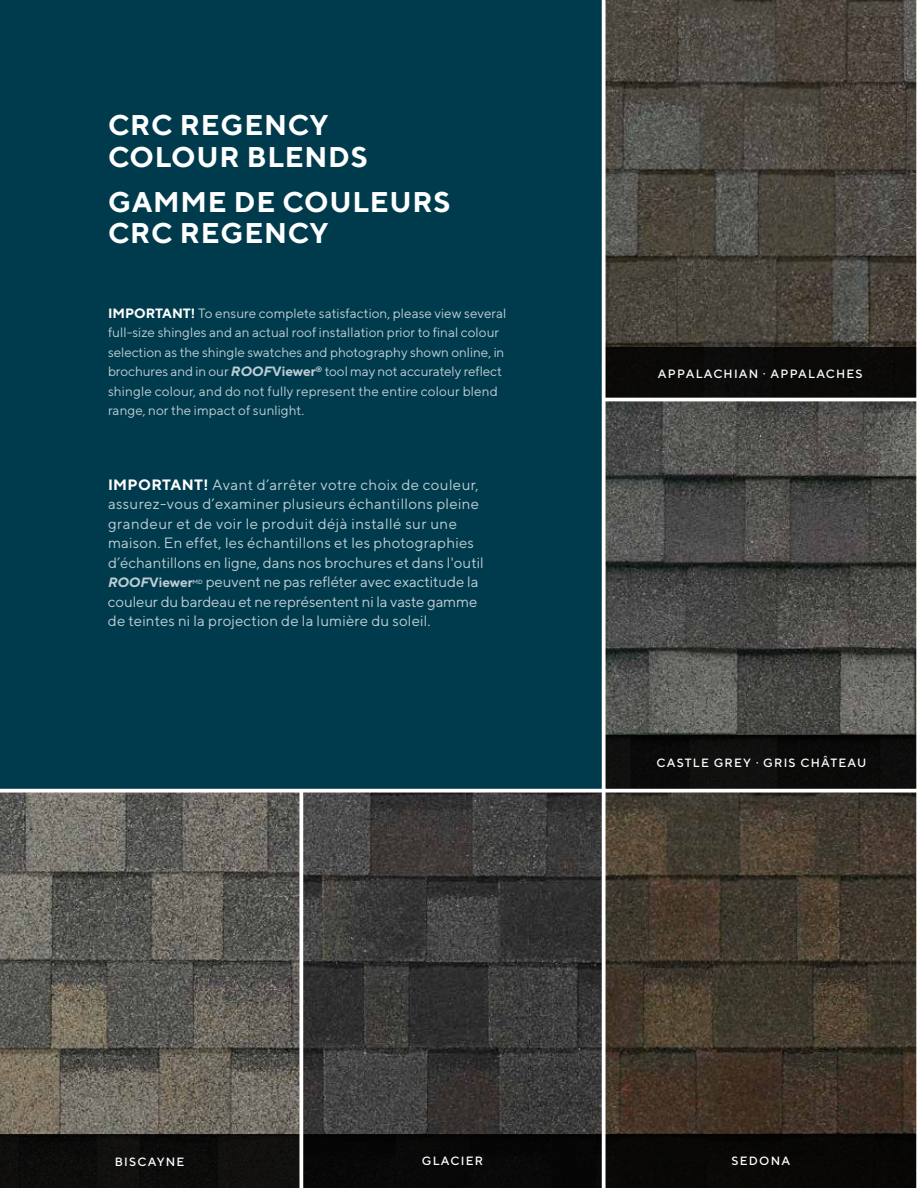
<style>
.page{position:relative;width:918px;height:1188px;background:#fff}
.page>*{position:absolute;margin:0;border:0;box-sizing:border-box;transform-origin:0 0}
.t1{font:700 28.5px/31.5px "TT Norms";letter-spacing:.025em;color:#fff}
.t2{font:15px/19.5px "TT Norms";letter-spacing:.015em;color:#bfced2}
.t3{font:13.5px/19.5px "TT Norms";color:#bfced2}
.t4{font:700 13.5px "TT Norms";letter-spacing:-.01em;color:#bfced2}
.t5{font:500 12px "TT Norms";letter-spacing:.1em;color:#fff}
.s1{font-weight:700;color:#fff}
.s2{font-weight:700;font-style:italic}
.s3{font-weight:700}
.s4{font-style:italic}
</style>
<div class="page">
<img style="left:0;top:793px;width:299px;height:341px">
<img style="left:606px;top:793px;width:310px;height:341px">
<img style="left:303px;top:793px;width:299px;height:341px">
<div style="left:0;top:0;width:918px;height:792px;background:#003b4d"></div>
<div style="left:606px;top:1134px;width:310px;height:54px;background:#080705"></div>
<div style="left:303px;top:1134px;width:299px;height:54px;background:#070707"></div>
<div style="left:0;top:1134px;width:299px;height:54px;background:#0e0e0d"></div>
<img style="left:606px;top:0;width:310px;height:735px">
<div style="left:603px;top:347px;width:314px;height:54px;background:#0a0a08"></div>
<div style="left:603px;top:735px;width:314px;height:54px;background:#0c0c0b"></div>
<svg style="left:0;top:789px;width:916px;height:4px;background:#e8e8e7"></svg>
<svg style="left:602px;top:0;width:4px;height:1188px;fill:#fff"></svg>
<hr style="left:916px;top:0;width:2px;height:1188px;background:#fff">
<svg style="left:299px;top:792px;width:4px;height:396px"></svg>
<hr style="left:603px;top:398px;width:315px;height:3px;background:#fff">
<h1 class="t1" style="left:108px;top:109px;width:261px">CRC REGENCY<br>COLOUR BLENDS</h1>
<h1 class="t1" style="left:108px;top:185px;width:344px">GAMME DE COULEURS<br>CRC REGENCY</h1>
<p class="t3" style="left:108px;top:303px;width:400px"><span class="s1">IMPORTANT!</span> To ensure complete satisfaction, please view several full-size shingles and an actual roof installation prior to final colour selection as the shingle swatches and photography shown online, in brochures and in our <span class="s2">ROOF</span><span class="s3">Viewer</span><sup>®</sup> tool may not accurately reflect shingle colour, and do not fully represent the entire colour blend range, nor the impact of sunlight.</p>
<p class="t2" style="left:108px;top:474px;width:377px"><span class="s1">IMPORTANT!</span> Avant d’arrêter votre choix de couleur, assurez-vous d’examiner plusieurs échantillons pleine grandeur et de voir le produit déjà installé sur une maison. En effet, les échantillons et les photographies d’échantillons en ligne, dans nos brochures et dans l'outil</p>
<p class="t4" style="left:108px;top:574px;width:96px"><span class="s4">ROOF</span>Viewer<sup>MD</sup></p>
<p class="t2" style="left:108px;top:572px;width:372px;text-align:justify;text-indent:98px">peuvent ne pas refléter avec exactitude la couleur du bardeau et ne représentent ni la vaste gamme de teintes ni la projection de la lumière du soleil.</p>
<p class="t5" style="left:658px;top:366px;width:206px">APPALACHIAN · APPALACHES</p>
<p class="t5" style="left:657px;top:755px;width:211px">CASTLE GREY · GRIS CHÂTEAU</p>
<p class="t5" style="left:115px;top:1154px;width:71px">BISCAYNE</p>
<p class="t5" style="left:422px;top:1154px;width:63px">GLACIER</p>
<p class="t5" style="left:732px;top:1154px;width:60px">SEDONA</p>
</div>
